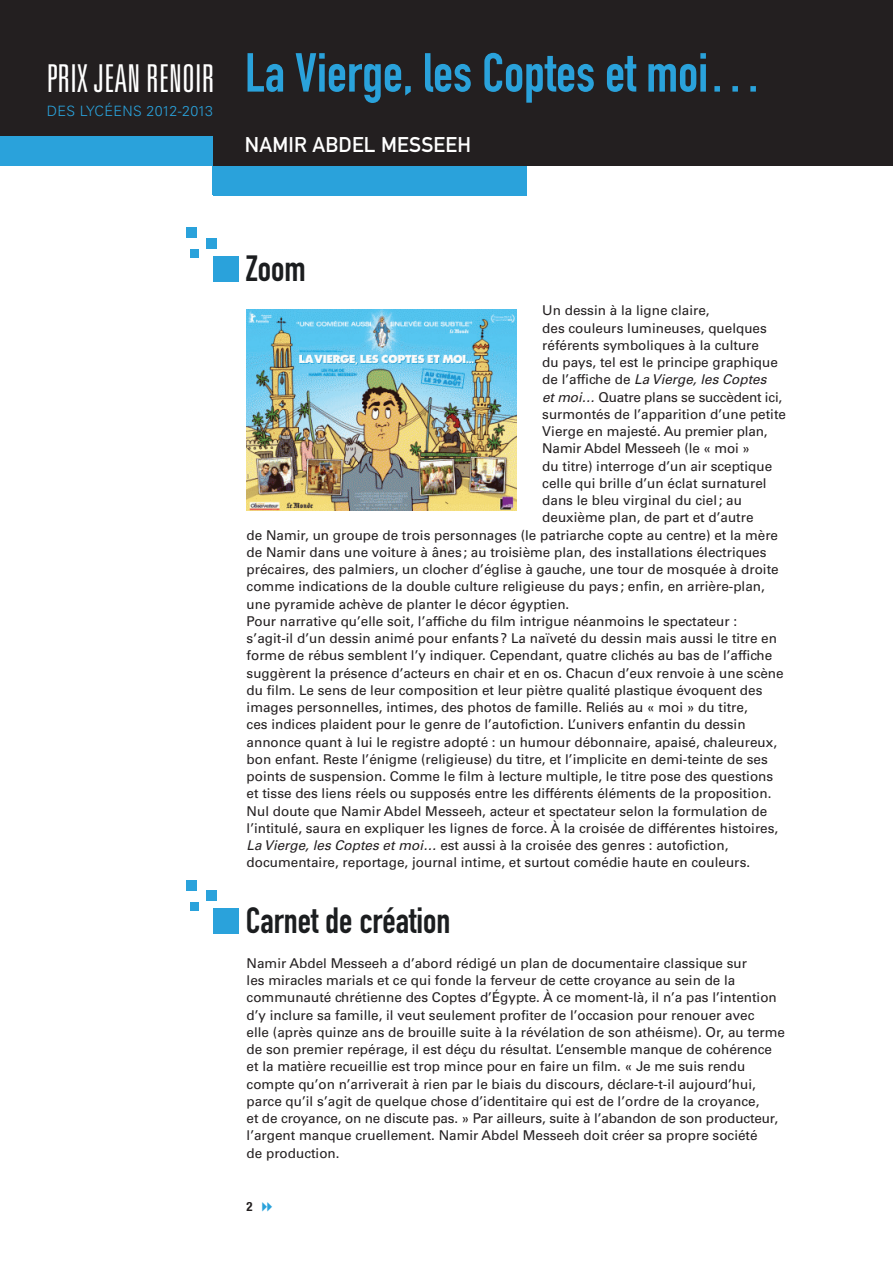
<style>
.page{position:relative;width:893px;height:1263px;background:#fff}
.page>*{position:absolute;margin:0;border:0;box-sizing:border-box;transform-origin:0 0}
.t1{font:54px "DIN Engschrift Std";color:#2aa2db}
.t2{font:300 ultra-condensed 38.4px "Univers LT Std";letter-spacing:.005em;color:#fff}
.t3{font:36px "DIN Engschrift Std";color:#1b1d1f}
.t4{font:21px "DIN Mittelschrift Std";letter-spacing:.01em;color:#fff}
.t5{font:300 14.25px "Univers LT Std";letter-spacing:.025em;color:#2aa2db}
.t6{font:13.5px/17.2px "Univers LT Std";color:#231f20}
.t7{font:italic 13.5px "Univers LT Std";color:#231f20}
.t8{font:700 condensed 12.75px "Helvetica Neue LT Std";color:#231f20}
.s1{font-style:normal}
.s2{font-style:italic}
</style>
<div class="page">
<div style="left:0;top:0;width:893px;height:166px;background:#231f20"></div>
<div style="left:0;top:136px;width:213px;height:30px;background:#2aa2db"></div>
<div style="left:213px;top:166px;width:314px;height:30px;background:#2aa2db"></div>
<img style="left:247px;top:310px;width:270px;height:200px">
<div style="left:206px;top:238px;width:11px;height:10px;background:#2aa2db"></div>
<div style="left:186px;top:227px;width:11px;height:11px;background:#2aa2db"></div>
<div style="left:190px;top:249px;width:9px;height:9px;background:#2aa2db"></div>
<div style="left:213px;top:256px;width:26px;height:25px;background:#2aa2db"></div>
<div style="left:206px;top:890px;width:11px;height:11px;background:#2aa2db"></div>
<div style="left:186px;top:880px;width:11px;height:10px;background:#2aa2db"></div>
<div style="left:190px;top:902px;width:9px;height:8px;background:#2aa2db"></div>
<div style="left:213px;top:908px;width:26px;height:26px;background:#2aa2db"></div>
<h2 class="t2" style="left:47px;top:58px;width:169px">PRIX JEAN RENOIR</h2>
<p class="t5" style="left:47px;top:102px;width:168px">DES LYCÉENS 2012-2013</p>
<h1 class="t1" style="left:245px;top:41px;width:519px">La Vierge, les Coptes et moi…</h1>
<h3 class="t4" style="left:245px;top:132px;width:228px">NAMIR ABDEL MESSEEH</h3>
<h3 class="t3" style="left:246px;top:247px;width:61px">Zoom</h3>
<p class="t6" style="left:542px;top:302px;width:169px">Un dessin à la ligne claire,</p>
<p class="t6" style="left:542px;top:319px;width:226px">des couleurs lumineuses, quelques</p>
<p class="t6" style="left:542px;top:336px;width:218px">référents symboliques à la culture</p>
<p class="t6" style="left:542px;top:354px;width:237px">du pays, tel est le principe graphique</p>
<p class="t7" style="left:542px;top:371px;width:226px"><span class="s1">de l’affiche de</span> La Vierge, les Coptes</p>
<p class="t6" style="left:542px;top:388px;width:242px"><span class="s2">et moi…</span> Quatre plans se succèdent ici,</p>
<p class="t6" style="left:542px;top:405px;width:245px">surmontés de l’apparition d’une petite</p>
<p class="t6" style="left:542px;top:423px;width:227px">Vierge en majesté. Au premier plan,</p>
<p class="t6" style="left:542px;top:440px;width:209px">Namir Abdel Messeeh (le « moi »</p>
<p class="t6" style="left:542px;top:457px;width:231px">du titre) interroge d’un air sceptique</p>
<p class="t6" style="left:542px;top:474px;width:226px">celle qui brille d’un éclat surnaturel</p>
<p class="t6" style="left:542px;top:492px;width:201px">dans le bleu virginal du ciel; au</p>
<p class="t6" style="left:542px;top:509px;width:213px">deuxième plan, de part et d’autre</p>
<p class="t6" style="left:247px;top:526px;width:533px">de Namir, un groupe de trois personnages (le patriarche copte au centre) et la mère</p>
<p class="t6" style="left:247px;top:543px;width:521px">de Namir dans une voiture à ânes ; au troisième plan, des installations électriques</p>
<p class="t6" style="left:247px;top:561px;width:534px">précaires, des palmiers, un clocher d’église à gauche, une tour de mosquée à droite</p>
<p class="t6" style="left:247px;top:578px;width:520px">comme indications de la double culture religieuse du pays ; enfin, en arrière-plan,</p>
<p class="t6" style="left:247px;top:595px;width:324px">une pyramide achève de planter le décor égyptien.</p>
<p class="t6" style="left:247px;top:612px;width:492px">Pour narrative qu’elle soit, l’affiche du film intrigue néanmoins le spectateur :</p>
<p class="t6" style="left:247px;top:630px;width:532px">s’agit-il d’un dessin animé pour enfants ? La naïveté du dessin mais aussi le titre en</p>
<p class="t6" style="left:247px;top:647px;width:527px">forme de rébus semblent l’y indiquer. Cependant, quatre clichés au bas de l’affiche</p>
<p class="t6" style="left:247px;top:664px;width:539px">suggèrent la présence d’acteurs en chair et en os. Chacun d’eux renvoie à une scène</p>
<p class="t6" style="left:247px;top:681px;width:517px">du film. Le sens de leur composition et leur piètre qualité plastique évoquent des</p>
<p class="t6" style="left:247px;top:699px;width:503px">images personnelles, intimes, des photos de famille. Reliés au « moi » du titre,</p>
<p class="t6" style="left:247px;top:716px;width:500px">ces indices plaident pour le genre de l’autofiction. L’univers enfantin du dessin</p>
<p class="t6" style="left:247px;top:733px;width:532px">annonce quant à lui le registre adopté : un humour débonnaire, apaisé, chaleureux,</p>
<p class="t6" style="left:247px;top:750px;width:523px">bon enfant. Reste l’énigme (religieuse) du titre, et l’implicite en demi-teinte de ses</p>
<p class="t6" style="left:247px;top:768px;width:528px">points de suspension. Comme le film à lecture multiple, le titre pose des questions</p>
<p class="t6" style="left:247px;top:785px;width:526px">et tisse des liens réels ou supposés entre les différents éléments de la proposition.</p>
<p class="t6" style="left:247px;top:802px;width:522px">Nul doute que Namir Abdel Messeeh, acteur et spectateur selon la formulation de</p>
<p class="t6" style="left:247px;top:820px;width:533px">l’intitulé, saura en expliquer les lignes de force. À la croisée de différentes histoires,</p>
<p class="t6" style="left:247px;top:837px;width:483px"><span class="s2">La Vierge, les Coptes et moi…</span> est aussi à la croisée des genres : autofiction,</p>
<p class="t6" style="left:247px;top:854px;width:505px">documentaire, reportage, journal intime, et surtout comédie haute en couleurs.</p>
<h3 class="t3" style="left:246px;top:900px;width:206px">Carnet de création</h3>
<p class="t6" style="left:247px;top:954px;width:540px">Namir Abdel Messeeh a d’abord rédigé un plan de documentaire classique sur<br>les miracles marials et ce qui fonde la ferveur de cette croyance au sein de la communauté chrétienne des Coptes d’Égypte. À ce moment-là, il n’a pas l’intention d’y inclure sa famille, il veut seulement profiter de l’occasion pour renouer avec<br>elle (après quinze ans de brouille suite à la révélation de son athéisme). Or, au terme de son premier repérage, il est déçu du résultat. L’ensemble manque de cohérence et la matière recueillie est trop mince pour en faire un film. « Je me suis rendu compte qu’on n’arriverait à rien par le biais du discours, déclare-t-il aujourd’hui, parce qu’il s’agit de quelque chose d’identitaire qui est de l’ordre de la croyance,<br>et de croyance, on ne discute pas. » Par ailleurs, suite à l’abandon de son producteur, l’argent manque cruellement. Namir Abdel Messeeh doit créer sa propre société<br>de production.</p>
<p class="t8" style="left:247px;top:1199px;width:8px">2</p>
</div>
